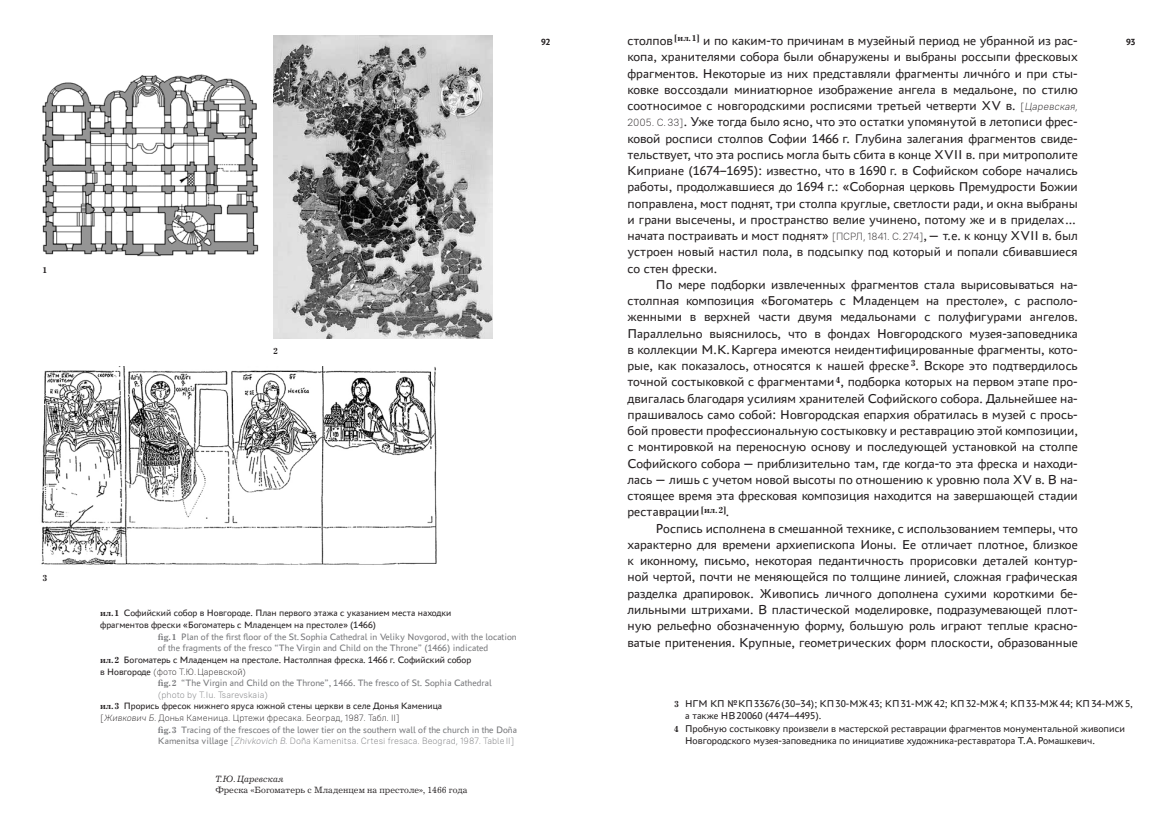
<style>
.page{position:relative;width:1170px;height:833px;background:#fff}
.page>*{position:absolute;margin:0;border:0;box-sizing:border-box;transform-origin:0 0}
.t1{font:13.5px/16.2px "PT Astra Sans";color:#231f20;text-align:justify}
.t2{font:10.38px "PT Astra Sans";color:#231f20}
.t3{font:9.75px "PT Astra Sans";color:#77787b}
.t4{font:9.75px "PT Astra Sans";color:#231f20}
.t5{font:9.38px "Journal";color:#231f20}
.t6{font:italic 9.38px "Journal";color:#231f20}
.t7{font:700 9.38px "PT Astra Sans";color:#231f20}
.t8{font:300 9px "PT Root UI";color:#77787b}
.t9{font:300 9px "PT Root UI";color:#231f20}
.t10{font:700 9px "Journal";color:#231f20}
.s1{font-family:"Journal";font-weight:700;font-size:9px}
.s2{font-family:"PT Astra Sans";font-weight:400;font-size:9.75px}
.s3{font-style:italic}
.s4{font-family:"PT Root UI";font-weight:300;font-size:10.38px}
.s5{font-family:"PT Root UI";font-weight:300;font-style:italic;font-size:10.38px}
</style>
<div class="page">
<img style="left:43px;top:74px;width:216px;height:182px">
<img style="left:273px;top:35px;width:219px;height:304px">
<img style="left:41px;top:366px;width:396px;height:199px">
<p class="t10" style="left:43px;top:264px;width:6px">1</p>
<p class="t10" style="left:43px;top:573px;width:6px">3</p>
<p class="t10" style="left:273px;top:345px;width:6px">2</p>
<p class="t4" style="left:100px;top:607px;width:352px"><span class="s1">ил.1</span> Софийский собор в Новгороде. План первого этажа с указанием места находки</p>
<p class="t4" style="left:100px;top:618px;width:277px">фрагментов фрески «Богоматерь с Младенцем на престоле» (1466)</p>
<p class="t3" style="left:158px;top:630px;width:360px"><span class="s1">fig.1</span> Plan of the first floor of the St.Sophia Cathedral in Veliky Novgorod, with the location</p>
<p class="t3" style="left:158px;top:642px;width:332px">of the fragments of the fresco “The Virgin and Child on the Throne” (1466) indicated</p>
<p class="t4" style="left:100px;top:653px;width:372px"><span class="s1">ил.2</span> Богоматерь с Младенцем на престоле. Настолпная фреска. 1466 г. Софийский собор</p>
<p class="t9" style="left:100px;top:665px;width:147px"><span class="s2">в Новгороде</span> (фото Т.Ю.Царевской)</p>
<p class="t3" style="left:158px;top:676px;width:335px"><span class="s1">fig.2</span> “The Virgin and Child on the Throne”, 1466. The fresco of St. Sophia Cathedral</p>
<p class="t8" style="left:158px;top:689px;width:112px">(photo by T.Iu. Tsarevskaia)</p>
<p class="t4" style="left:100px;top:700px;width:343px"><span class="s1">ил.3</span> Прорись фресок нижнего яруса южной стены церкви в селе Донья Каменица</p>
<p class="t9" style="left:100px;top:712px;width:301px">[<span class="s3">Живкович Б.</span>Донья Каменица. Цртежи фресака. Београд, 1987. Табл. II]</p>
<p class="t3" style="left:158px;top:723px;width:361px"><span class="s1">fig.3</span> Tracing of the frescoes of the lower tier on the southern wall of the church in the Doña</p>
<p class="t8" style="left:158px;top:735px;width:358px"><span class="s2">Kamenitsa village</span> [<span class="s3">Zhivkovich B.</span>Doña Kamenitsa. Crtesi fresaca. Beograd, 1987. TableII]</p>
<p class="t6" style="left:215px;top:773px;width:70px">Т.Ю.Царевская</p>
<p class="t5" style="left:215px;top:784px;width:254px">Фреска «Богоматерь с Младенцем на престоле», 1466 года</p>
<p class="t7" style="left:541px;top:36px;width:11px">92</p>
<p class="t1" style="left:627px;top:32px;width:451px">столпов <sup>[ил.1]</sup> и по каким-то причинам в музейный период не убранной из рас-</p>
<p class="t7" style="left:1125px;top:36px;width:11px">93</p>
<p class="t1" style="left:627px;top:48px;width:454px;text-align:left">копа, хранителями собора были обнаружены и выбраны россыпи фресковых фрагментов. Некоторые из них представляли фрагменты личнóго и при сты&shy;ковке воссоздали миниатюрное изображение ангела в медальоне, по стилю соотносимое с новгородскими росписями третьей четверти XV в. <span class="s4">[</span><span class="s5">Царевская, </span><span class="s4">2005. С.33]</span>. Уже тогда было ясно, что это остатки упомянутой в летописи фрес&shy;ковой росписи столпов Софии 1466 г. Глубина залегания фрагментов свиде&shy;тельствует, что эта роспись могла быть сбита в конце XVII в. при митрополите Киприане (1674–1695): известно, что в 1690 г. в Софийском соборе начались работы, продолжавшиеся до 1694 г.: «Соборная церковь Премудрости Божии поправлена, мост поднят, три столпа круглые, светлости ради, и окна выбраны и грани высечены, и пространство велие учинено, потому же и в приделах… начата постраивать и мост поднят» <span class="s4">[ПСРЛ, 1841. С.274]</span>,—т.е. к концу XVII в. был устроен новый настил пола, в подсыпку под который и попали сбивавшиеся со стен фрески.</p>
<p class="t1" style="left:627px;top:276px;width:452px;text-indent:28px">По мере подборки извлеченных фрагментов стала вырисовываться на&shy;столпная композиция «Богоматерь с Младенцем на престоле», с располо&shy;женными в верхней части двумя медальонами с полуфигурами ангелов.<br>Параллельно выяснилось, что в фондах Новгородского музея-заповедника в коллекции М.К.Каргера имеются неидентифицированные фрагменты, кото&shy;рые, как показалось, относятся к нашей фреске <sup>3</sup>. Вскоре это подтвердилось точной состыковкой с фрагментами <sup>4</sup>, подборка которых на первом этапе про&shy;двигалась благодаря усилиям хранителей Софийского собора. Дальнейшее на&shy;прашивалось само собой: Новгородская епархия обратилась в музей с прось&shy;бой провести профессиональную состыковку и реставрацию этой композиции, с монтировкой на переносную основу и последующей установкой на столпе Софийского собора— приблизительно там, где когда-то эта фреска и находи&shy;лась— лишь с учетом новой высоты по отношению к уровню пола XV в. В на&shy;стоящее время эта фресковая композиция находится на завершающей стадии реставрации <sup>[ил.2]</sup>.</p>
<p class="t1" style="left:627px;top:519px;width:452px;text-indent:28px">Роспись исполнена в смешанной технике, с использованием темперы, что характерно для времени архиепископа Ионы. Ее отличает плотное, близкое к иконному, письмо, некоторая педантичность прорисовки деталей контур&shy;ной чертой, почти не меняющейся по толщине линией, сложная графическая разделка драпировок. Живопись личного дополнена сухими короткими бе&shy;лильными штрихами. В пластической моделировке, подразумевающей плот&shy;ную рельефно обозначенную форму, большую роль играют теплые красно&shy;ватые притенения. Крупные, геометрических форм плоскости, образованные</p>
<p class="t2" style="left:674px;top:697px;width:460px"><span class="s1">3</span> НГМ КП №КП33676(30–34); КП30-МЖ43; КП31-МЖ42; КП32-МЖ4; КП33-МЖ44; КП34-МЖ5,</p>
<p class="t2" style="left:685px;top:709px;width:138px">а также НВ20060 (4474–4495).</p>
<p class="t2" style="left:674px;top:722px;width:452px"><span class="s1">4</span> Пробную состыковку произвели в мастерской реставрации фрагментов монументальной живописи</p>
<p class="t2" style="left:685px;top:734px;width:411px">Новгородского музея-заповедника по инициативе художника-реставратора Т.А.Ромашкевич.</p>
</div>
